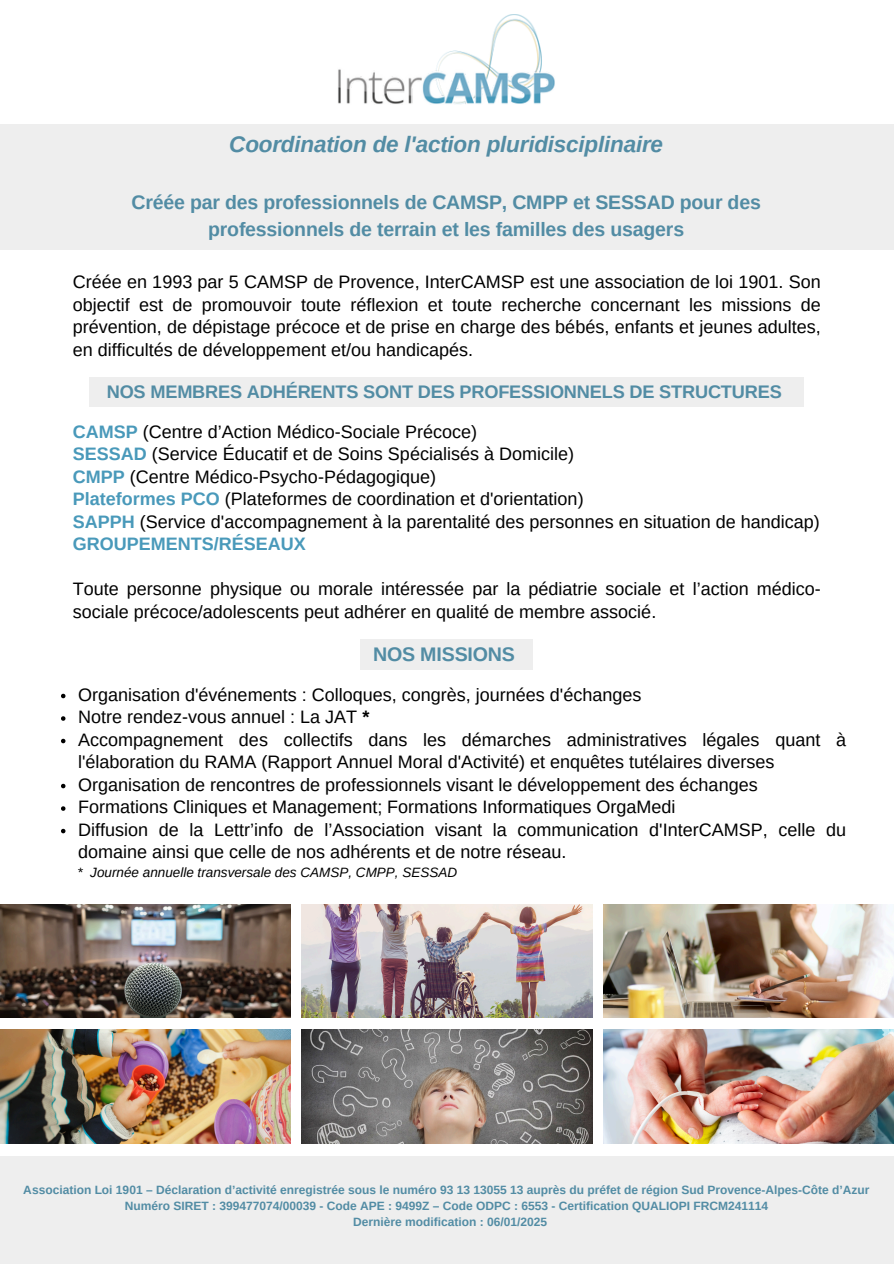
<style>
.page{position:relative;width:894px;height:1264px;background:#fff}
.page>*{position:absolute;margin:0;border:0;box-sizing:border-box;transform-origin:0 0}
.t1{font:italic 700 22.5px "Arimo";letter-spacing:-.01em;color:#528ca4}
.t2{font:700 19.65px "Arimo";letter-spacing:-.01em;color:#528ca4}
.t3{font:700 19.5px/27px "Arimo";letter-spacing:-.01em;color:#528ca4;text-align:center}
.t4{font:700 18.15px "Arimo";letter-spacing:-.01em;color:#528ca4}
.t5{font:18px/22.5px "Arimo";color:#000}
.t6{font:italic 13.5px "Arimo";color:#000}
.t7{font:700 12px "Arimo";color:#528ca4}
.s1{font-weight:700;color:#4999ba}
.s2{font-weight:700}
</style>
<div class="page">
<img style="left:338px;top:15px;width:217px;height:90px">
<div style="left:0;top:1156px;width:893px;height:107px;background:#eee"></div>
<div style="left:0;top:124px;width:893px;height:126px;background:#eee"></div>
<div style="left:89px;top:377px;width:715px;height:30px;background:#eee"></div>
<svg style="left:61px;top:693px;width:4px;height:5px"></svg>
<svg style="left:61px;top:716px;width:4px;height:4px"></svg>
<svg style="left:61px;top:738px;width:4px;height:5px"></svg>
<svg style="left:61px;top:783px;width:4px;height:5px"></svg>
<svg style="left:61px;top:806px;width:4px;height:4px"></svg>
<svg style="left:61px;top:828px;width:4px;height:5px"></svg>
<div style="left:360px;top:639px;width:173px;height:30px;background:#eee"></div>
<img style="left:0;top:904px;width:290px;height:113px">
<img style="left:302px;top:904px;width:290px;height:113px">
<img style="left:603px;top:904px;width:290px;height:113px">
<img style="left:0;top:1029px;width:290px;height:114px">
<img style="left:302px;top:1029px;width:290px;height:114px">
<img style="left:603px;top:1029px;width:290px;height:114px">
<h4 class="t1" style="left:229px;top:132px;width:435px">Coordination de l'action pluridisciplinaire</h4>
<h2 class="t3" style="left:131px;top:188px;width:630px">Créée par des professionnels de CAMSP, CMPP et SESSAD pour des professionnels de terrain et les familles des usagers</h2>
<h2 class="t5" style="left:73px;top:271px;width:749px;text-align:justify">Créée en 1993 par 5 CAMSP de Provence, InterCAMSP est une association de loi 1901. Son objectif est de promouvoir toute réflexion et toute recherche concernant les missions de prévention, de dépistage précoce et de prise en charge des bébés, enfants et jeunes adultes, en difficultés de développement et/ou handicapés.</h2>
<p class="t4" style="left:107px;top:381px;width:676px">NOS MEMBRES ADHÉRENTS SONT DES PROFESSIONNELS DE STRUCTURES</p>
<h4 class="t5" style="left:73px;top:420px;width:748px"><span class="s1">CAMSP</span> (Centre d’Action Médico-Sociale Précoce)<br><span class="s1">SESSAD</span> (Service Éducatif et de Soins Spécialisés à Domicile)<br><span class="s1">CMPP</span> (Centre Médico-Psycho-Pédagogique)<br><span class="s1">Plateformes PCO</span> (Plateformes de coordination et d'orientation)<br><span class="s1">SAPPH</span> (Service d'accompagnement à la parentalité des personnes en situation de handicap)<br><span class="s1">GROUPEMENTS/RÉSEAUX</span></h4>
<h4 class="t5" style="left:73px;top:577px;width:749px">Toute personne physique ou morale intéressée par la pédiatrie sociale et l’action médico&shy;sociale précoce/adolescents peut adhérer en qualité de membre associé.</h4>
<p class="t2" style="left:373px;top:643px;width:143px">NOS MISSIONS</p>
<p class="t5" style="left:78px;top:683px;width:564px">Organisation d'événements : Colloques, congrès, journées d'échanges</p>
<p class="t5" style="left:78px;top:705px;width:293px">Notre rendez-vous annuel : La JAT <span class="s2">*</span></p>
<p class="t5" style="left:78px;top:728px;width:769px">Accompagnement des collectifs dans les démarches administratives légales quant à l'élaboration du RAMA (Rapport Annuel Moral d'Activité) et enquêtes tutélaires diverses</p>
<p class="t5" style="left:78px;top:773px;width:681px">Organisation de rencontres de professionnels visant le développement des échanges</p>
<p class="t5" style="left:78px;top:795px;width:598px">Formations Cliniques et Management; Formations Informatiques OrgaMedi</p>
<h5 class="t5" style="left:78px;top:818px;width:769px">Diffusion de la Lettr’info de l’Association visant la communication d'InterCAMSP, celle du domaine ainsi que celle de nos adhérents et de notre réseau.</h5>
<p class="t6" style="left:77px;top:865px;width:381px">* Journée annuelle transversale des CAMSP, CMPP, SESSAD</p>
<p class="t7" style="left:23px;top:1183px;width:847px">Association Loi 1901 – Déclaration d’activité enregistrée sous le numéro 93 13 13055 13 auprès du préfet de région Sud Provence-Alpes-Côte d’Azur</p>
<h1 class="t7" style="left:125px;top:1199px;width:644px">Numéro SIRET : 399477074/00039 - Code APE : 9499Z – Code ODPC : 6553 - Certification QUALIOPI FRCM241114</h1>
<h3 class="t7" style="left:353px;top:1215px;width:195px">Dernière modification : 06/01/2025</h3>
</div>
